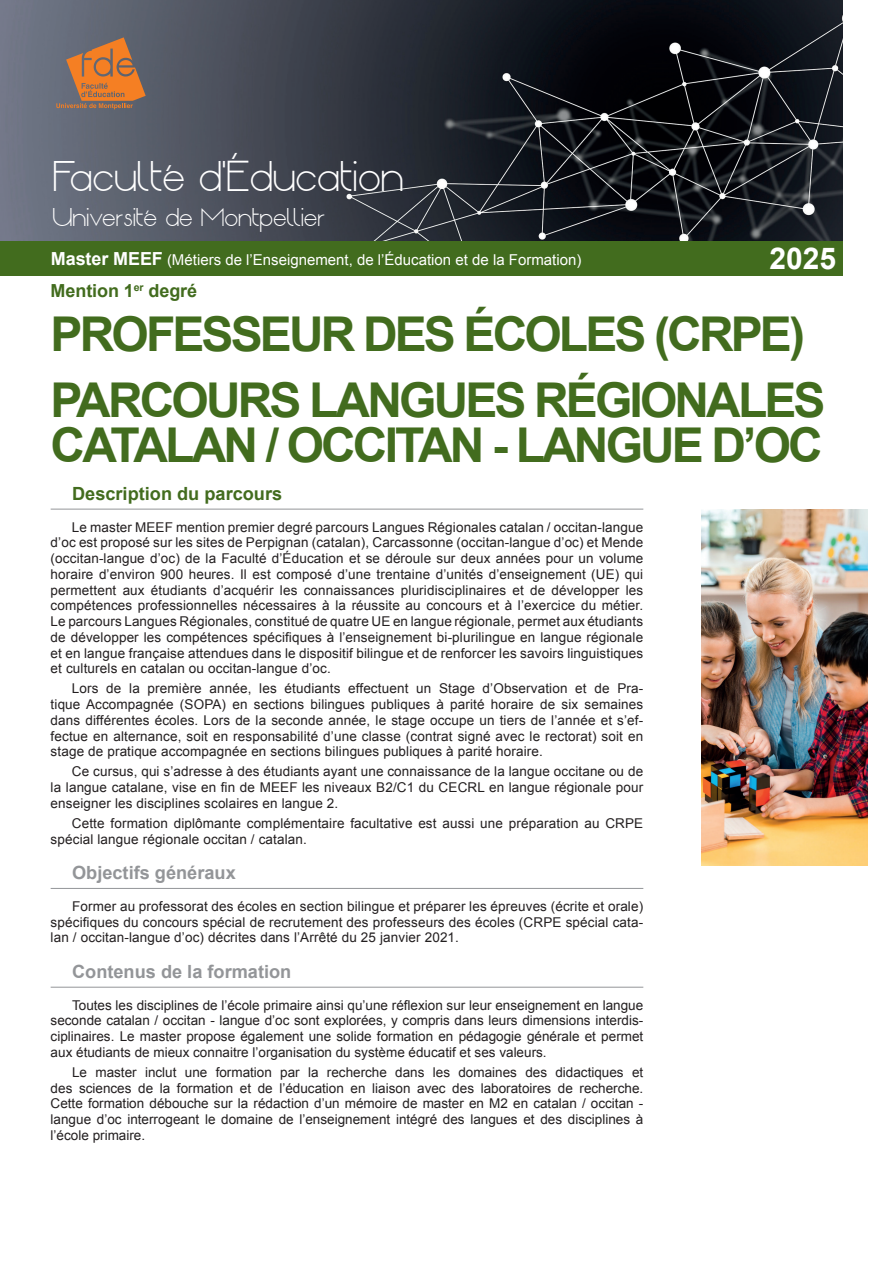
<style>
.page{position:relative;width:893px;height:1263px;background:#fff}
.page>*{position:absolute;margin:0;border:0;box-sizing:border-box;transform-origin:0 0}
.t1{font:700 48px "Arial";letter-spacing:-.06em;color:#426c1e}
.t2{font:30px "Origin";letter-spacing:.02em;color:#fff}
.t3{font:700 30px "Arial";color:#fff}
.t4{font:700 18.15px "Arial";color:#939598}
.t5{font:700 18.15px "Arial";color:#426c1e}
.t6{font:18px "Origin";letter-spacing:.02em;color:#fff}
.t7{font:700 18px "Arial";letter-spacing:-.005em;color:#426c1e}
.t8{font:15px "Arial";color:#fff}
.t9{font:13.5px/15.8px "Arial";letter-spacing:.01em;color:#231f20;text-align:justify}
.s1{font-weight:700;font-size:18px}
</style>
<div class="page">
<img style="left:1px;top:0;width:841px;height:241px">
<svg style="left:56px;top:37px;width:90px;height:72px;background:#a5724f"></svg>
<hr style="left:51px;top:509px;width:592px;height:1px;background:#939598">
<hr style="left:51px;top:888px;width:592px;height:1px;background:#939598">
<hr style="left:51px;top:987px;width:592px;height:1px;background:#939598">
<img style="left:702px;top:509px;width:165px;height:356px">
<div style="left:0;top:241px;width:842px;height:34px;background:#426c1e"></div>
<p class="t2" style="left:52px;top:153px;width:352px">Faculté d’Éducation</p>
<p class="t6" style="left:52px;top:204px;width:274px">Université de Montpellier</p>
<p class="t2" style="left:50px;top:158px;width:352px">Faculté d’Éducation</p>
<p class="t8" style="left:51px;top:250px;width:532px"><span class="s1">Master MEEF</span> (Métiers de l’Enseignement, de l’Éducation et de la Formation)</p>
<p class="t3" style="left:769px;top:239px;width:68px">2025</p>
<p class="t7" style="left:51px;top:279px;width:148px">Mention 1<sup>er</sup> degré</p>
<p class="t1" style="left:51px;top:302px;width:756px">PROFESSEUR DES ÉCOLES (CRPE)</p>
<p class="t1" style="left:51px;top:369px;width:776px">PARCOURS LANGUES RÉGIONALES</p>
<p class="t1" style="left:51px;top:414px;width:774px">CATALAN / OCCITAN - LANGUE D’OC</p>
<p class="t5" style="left:72px;top:482px;width:212px">Description du parcours</p>
<p class="t9" style="left:51px;top:519px;width:594px;text-indent:21px">Le master MEEF mention premier degré parcours Langues Régionales catalan / occitan-langue d’oc est proposé sur les sites de Perpignan (catalan), Carcassonne (occitan-langue d’oc) et Mende (occitan-langue d’oc) de la Faculté d’Éducation et se déroule sur deux années pour un volume horaire d’environ 900 heures. Il est composé d’une trentaine d’unités d’enseignement (UE) qui permettent aux étudiants d’acquérir les connaissances pluridisciplinaires et de développer les compétences professionnelles nécessaires à la réussite au concours et à l’exercice du métier.<br>Le parcours Langues Régionales, constitué de quatre UE en langue régionale, permet aux étudiants de développer les compétences spécifiques à l’enseignement bi-plurilingue en langue régionale et en langue française attendues dans le dispositif bilingue et de renforcer les savoirs linguistiques et culturels en catalan ou occitan-langue d’oc.</p>
<p class="t9" style="left:51px;top:681px;width:594px;text-indent:21px">Lors de la première année, les étudiants effectuent un Stage d’Observation et de Pra&shy;tique Accompagnée (SOPA) en sections bilingues publiques à parité horaire de six semaines dans différentes écoles. Lors de la seconde année, le stage occupe un tiers de l’année et s’ef&shy;fectue en alternance, soit en responsabilité d’une classe (contrat signé avec le rectorat) soit en stage de pratique accompagnée en sections bilingues publiques à parité horaire.</p>
<p class="t9" style="left:51px;top:764px;width:594px;text-indent:21px">Ce cursus, qui s’adresse à des étudiants ayant une connaissance de la langue occitane ou de la langue catalane, vise en fin de MEEF les niveaux B2/C1 du CECRL en langue régionale pour enseigner les disciplines scolaires en langue 2.</p>
<p class="t9" style="left:51px;top:815px;width:594px;text-indent:21px">Cette formation diplômante complémentaire facultative est aussi une préparation au CRPE spécial langue régionale occitan / catalan.</p>
<p class="t4" style="left:72px;top:861px;width:165px">Objectifs généraux</p>
<p class="t9" style="left:51px;top:898px;width:594px;text-indent:21px">Former au professorat des écoles en section bilingue et préparer les épreuves (écrite et orale) spécifiques du concours spécial de recrutement des professeurs des écoles (CRPE spécial cata&shy;lan / occitan-langue d’oc) décrites dans l’Arrêté du 25 janvier 2021.</p>
<p class="t4" style="left:72px;top:960px;width:221px">Contenus de la formation</p>
<p class="t9" style="left:51px;top:997px;width:594px;text-indent:21px">Toutes les disciplines de l’école primaire ainsi qu’une réflexion sur leur enseignement en langue seconde catalan / occitan - langue d’oc sont explorées, y compris dans leurs dimensions interdis&shy;ciplinaires. Le master propose également une solide formation en pédagogie générale et permet aux étudiants de mieux connaitre l’organisation du système éducatif et ses valeurs.</p>
<p class="t9" style="left:51px;top:1064px;width:594px;text-indent:21px">Le master inclut une formation par la recherche dans les domaines des didactiques et des sciences de la formation et de l’éducation en liaison avec des laboratoires de recherche.<br>Cette formation débouche sur la rédaction d’un mémoire de master en M2 en catalan / occitan - langue d’oc interrogeant le domaine de l’enseignement intégré des langues et des disciplines à l’école primaire.</p>
</div>
